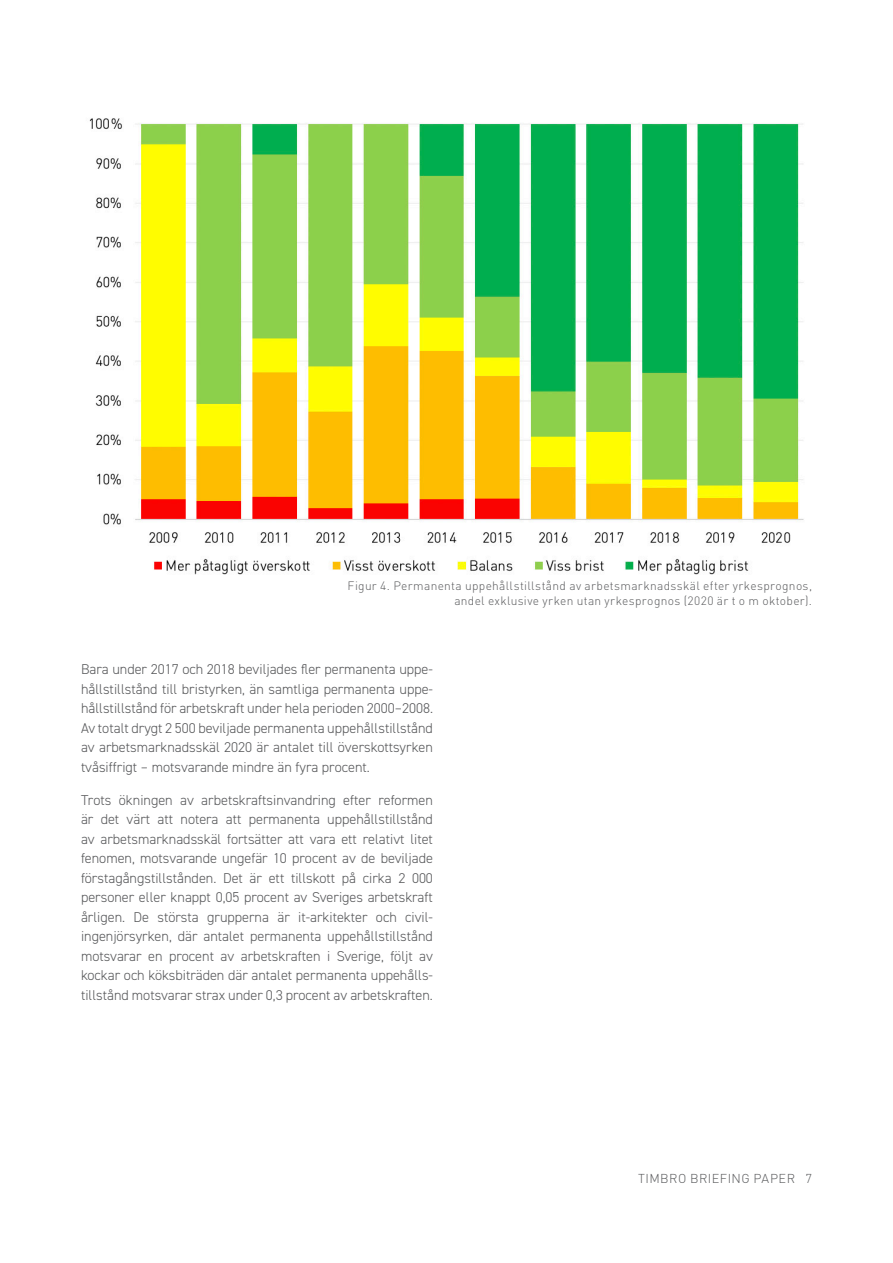
<style>
.page{position:relative;width:893px;height:1263px;background:#fff}
.page>*{position:absolute;margin:0;border:0;box-sizing:border-box;transform-origin:0 0}
.bröd{font:300 14.25px/19.5px "DIN2014";color:#57585a;text-align:justify}
.t1{font:300 12.75px "DINOT";letter-spacing:.035em;color:#57585a}
.tabeltext{font:300 12px/15px "DINOT";letter-spacing:.025em;color:#57585a;text-align:right}
</style>
<div class="page">
<img style="left:89px;top:118px;width:715px;height:457px">
<p class="tabeltext" style="left:348px;top:578px;width:466px">Figur 4. Permanenta uppehållstillstånd av arbetsmarknadsskäl efter yrkesprognos, andel exklusive yrken utan yrkesprognos (2020 är t o m oktober).</p>
<p class="bröd" style="left:81px;top:660px;width:353px">Bara under 2017 och 2018 beviljades fler permanenta uppe&shy;hållstillstånd till bristyrken, än samtliga permanenta uppe&shy;hållstillstånd för arbetskraft under hela perioden 2000–2008.<br>Av totalt drygt 2 500 beviljade permanenta uppehållstillstånd av arbetsmarknadsskäl 2020 är antalet till överskottsyrken tvåsiffrigt – motsvarande mindre än fyra procent.</p>
<p class="bröd" style="left:81px;top:790px;width:353px">Trots ökningen av arbetskraftsinvandring efter reformen är det värt att notera att permanenta uppehållstillstånd av arbetsmarknadsskäl fortsätter att vara ett relativt litet fenomen, motsvarande ungefär 10 procent av de beviljade förstagångstillstånden. Det är ett tillskott på cirka 2 000 personer eller knappt 0,05 procent av Sveriges arbetskraft årligen. De största grupperna är it-arkitekter och civil&shy;ingenjörsyrken, där antalet permanenta uppehållstillstånd motsvarar en procent av arbetskraften i Sverige, följt av kockar och köksbiträden där antalet permanenta uppehålls&shy;tillstånd motsvarar strax under 0,3 procent av arbetskraften.</p>
<p class="t1" style="left:638px;top:1170px;width:175px">TIMBRO BRIEFING PAPER 7</p>
</div>
